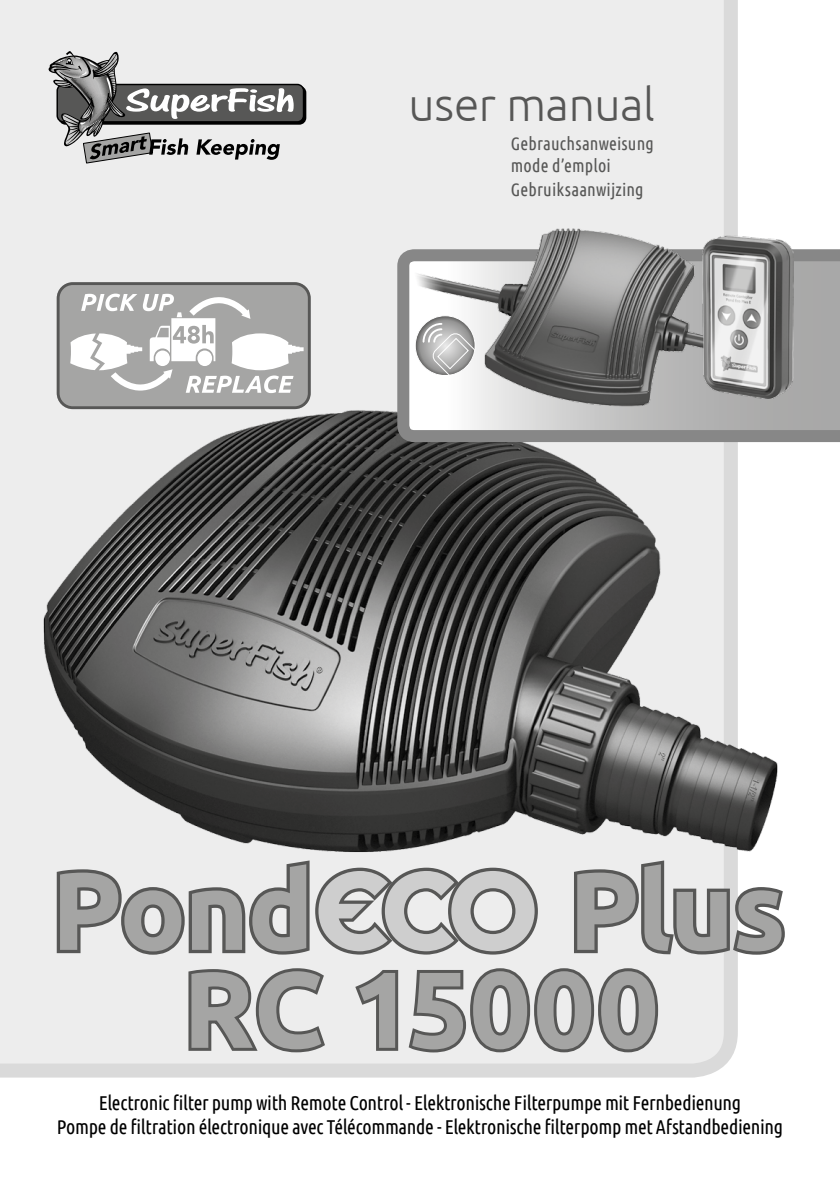
<style>
.page{position:relative;width:840px;height:1191px;background:#fff}
.page>*{position:absolute;margin:0;border:0;box-sizing:border-box;transform-origin:0 0}
.t1{font:700 108px "Ubuntu";color:#a5a5a4}
.t2{font:300 46px "Ubuntu";letter-spacing:-.01em;color:#575756}
.t3{font:20px/24px "Ubuntu Condensed";letter-spacing:-.015em;color:#000;text-align:center}
.t4{font:18px/21.6px "Ubuntu Condensed";letter-spacing:.01em;color:#575756}
</style>
<div class="page">
<div style="left:0;top:0;width:738px;height:1078px;background:#ededed"></div>
<img style="left:37px;top:401px;width:741px;height:463px">
<svg style="left:391px;top:243px;width:448px;height:205px;background:#b0b0b0"></svg>
<svg style="left:49px;top:51px;width:255px;height:113px;background:#a8a8a8"></svg>
<img style="left:409px;top:227px;width:406px;height:180px">
<img style="left:702px;top:230px;width:91px;height:168px">
<svg style="left:57px;top:282px;width:253px;height:127px"></svg>
<svg style="left:415px;top:316px;width:60px;height:59px"></svg>
<svg style="left:57px;top:860px;width:252px;height:94px;background:#b5b5b5"></svg>
<svg style="left:315px;top:867px;width:222px;height:87px;background:#c0c0c0"></svg>
<svg style="left:573px;top:860px;width:211px;height:94px;background:#b5b5b4"></svg>
<svg style="left:185px;top:964px;width:143px;height:91px;background:#bcbcbc"></svg>
<svg style="left:351px;top:965px;width:309px;height:91px;background:#bbb"></svg>
<h2 class="t2" style="left:408px;top:77px;width:247px">user manual</h2>
<p class="t4" style="left:510px;top:132px;width:144px">Gebrauchsanweisung mode d’emploi</p>
<p class="t4" style="left:510px;top:178px;width:134px">Gebruiksaanwijzing</p>
<h1 class="t1" style="left:183px;top:944px;width:477px">RC 15000</h1>
<p class="t3" style="left:57px;top:1090px;width:727px">Electronic filter pump with Remote Control - Elektronische Filterpumpe mit Fernbedienung<br>Pompe de filtration électronique avec Télécommande - Elektronische filterpomp met Afstandbediening</p>
</div>
